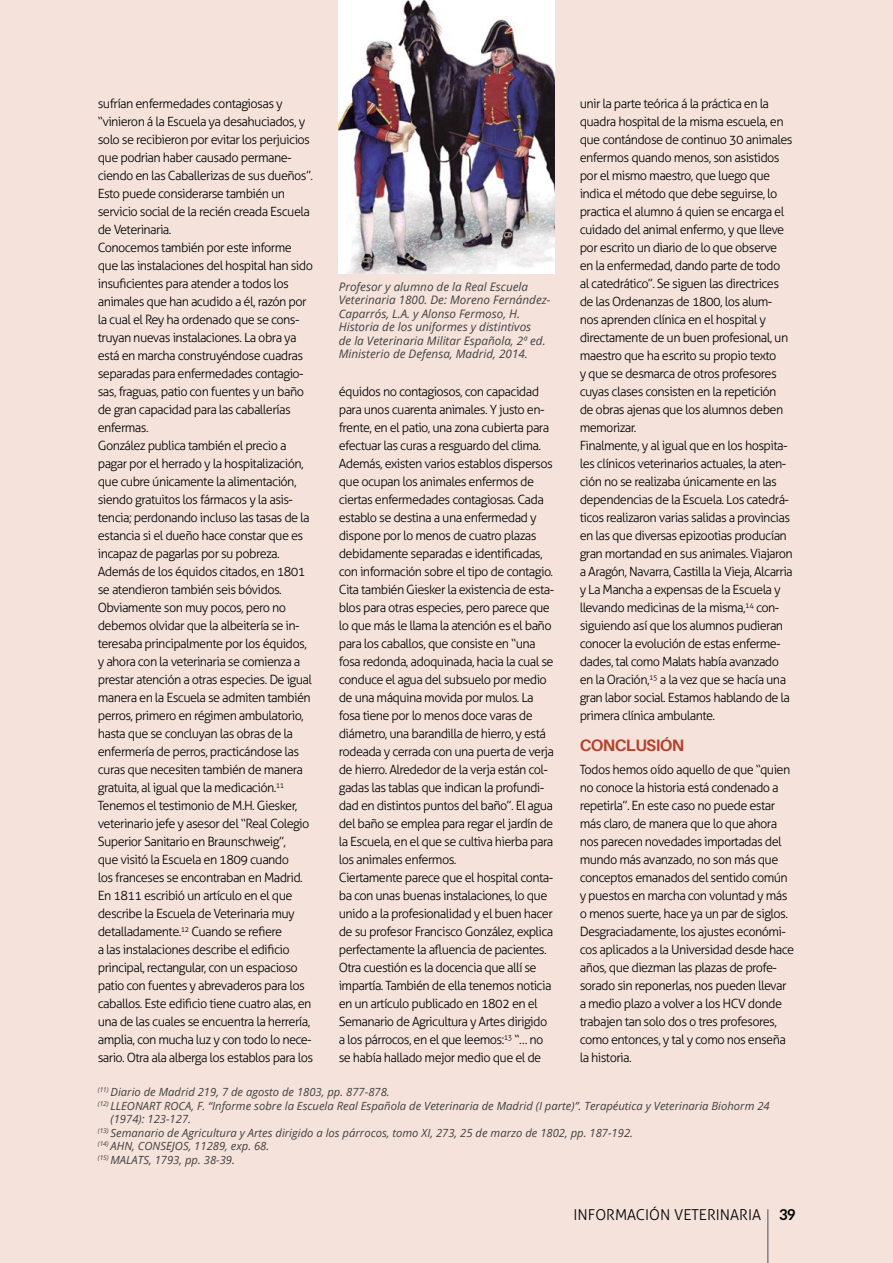
<style>
.page{position:relative;width:893px;height:1263px;background:#f5e3db}
.page>*{position:absolute;margin:0;border:0;box-sizing:border-box;transform-origin:0 0}
.t1{font:700 16.5px "Aileron";letter-spacing:-.035em;color:#b3422d}
.t2{font:300 15px "Aller";color:#000}
.t3{font:300 12.75px/18px "Aller";letter-spacing:-.045em;color:#000}
.t4{font:italic 11.7px/13.5px "Open Sans";color:#414042}
.t5{font:italic 11.25px "Open Sans";color:#414042}
.s1{font-family:"Aleo";font-weight:700}
</style>
<div class="page">
<hr style="left:767px;top:1209px;width:1px;height:54px;background:#4d4d4f">
<img style="left:339px;top:0;width:215px;height:273px">
<p class="t3" style="left:98px;top:95px;width:217px">sufrían enfermedades contagiosas y “vinieron á la Escuela ya desahuciados, y solo se recibieron por evitar los perjuicios que podrian haber causado permane&shy;ciendo en las Caballerizas de sus dueños”.<br>Esto puede considerarse también un servicio social de la recién creada Escuela de Veterinaria.<br>Conocemos también por este informe que las instalaciones del hospital han sido insuficientes para atender a todos los animales que han acudido a él, razón por la cual el Rey ha ordenado que se cons&shy;truyan nuevas instalaciones. La obra ya está en marcha construyéndose cuadras separadas para enfermedades contagio&shy;sas, fraguas, patio con fuentes y un baño de gran capacidad para las caballerías enfermas.<br>González publica también el precio a pagar por el herrado y la hospitalización, que cubre únicamente la alimentación, siendo gratuitos los fármacos y la asis&shy;tencia; perdonando incluso las tasas de la estancia si el dueño hace constar que es incapaz de pagarlas por su pobreza.<br>Además de los équidos citados, en 1801 se atendieron también seis bóvidos.<br>Obviamente son muy pocos, pero no debemos olvidar que la albeitería se in&shy;teresaba principalmente por los équidos, y ahora con la veterinaria se comienza a prestar atención a otras especies. De igual manera en la Escuela se admiten también perros, primero en régimen ambulatorio, hasta que se concluyan las obras de la enfermería de perros, practicándose las curas que necesiten también de manera gratuita, al igual que la medicación.<sup>11<br></sup>Tenemos el testimonio de M.H. Giesker, veterinario jefe y asesor del “Real Colegio Superior Sanitario en Braunschweig”,<br>que visitó la Escuela en 1809 cuando<br>los franceses se encontraban en Madrid.<br>En 1811 escribió un artículo en el que describe la Escuela de Veterinaria muy detalladamente.<sup>12</sup> Cuando se refiere<br>a las instalaciones describe el edificio principal, rectangular, con un espacioso patio con fuentes y abrevaderos para los caballos. Este edificio tiene cuatro alas, en una de las cuales se encuentra la herrería, amplia, con mucha luz y con todo lo nece&shy;sario. Otra ala alberga los establos para los</p>
<p class="t4" style="left:339px;top:279px;width:213px">Profesor y alumno de la Real Escuela Veterinaria 1800. De: Moreno Fernández-Caparrós, L.A. y Alonso Fermoso, H.<br>Historia de los uniformes y distintivos<br>de la Veterinaria Militar Española, 2ª ed.<br>Ministerio de Defensa, Madrid, 2014.</p>
<p class="t3" style="left:339px;top:383px;width:217px">équidos no contagiosos, con capacidad para unos cuarenta animales. Y justo en&shy;frente, en el patio, una zona cubierta para efectuar las curas a resguardo del clima.<br>Además, existen varios establos dispersos que ocupan los animales enfermos de ciertas enfermedades contagiosas. Cada establo se destina a una enfermedad y dispone por lo menos de cuatro plazas debidamente separadas e identificadas, con información sobre el tipo de contagio.<br>Cita también Giesker la existencia de esta&shy;blos para otras especies, pero parece que lo que más le llama la atención es el baño para los caballos, que consiste en “una fosa redonda, adoquinada, hacia la cual se conduce el agua del subsuelo por medio de una máquina movida por mulos. La fosa tiene por lo menos doce varas de diámetro, una barandilla de hierro, y está rodeada y cerrada con una puerta de verja de hierro. Alrededor de la verja están col&shy;gadas las tablas que indican la profundi&shy;dad en distintos puntos del baño”. El agua del baño se emplea para regar el jardín de la Escuela, en el que se cultiva hierba para los animales enfermos.<br>Ciertamente parece que el hospital conta&shy;ba con unas buenas instalaciones, lo que unido a la profesionalidad y el buen hacer de su profesor Francisco González, explica perfectamente la afluencia de pacientes.<br>Otra cuestión es la docencia que allí se impartía. también de ella tenemos noticia en un artículo publicado en 1802 en el Semanario de Agricultura y Artes dirigido a los párrocos, en el que leemos:<sup>13</sup> “… no se había hallado mejor medio que el de</p>
<p class="t3" style="left:580px;top:95px;width:215px">unir la parte teórica á la práctica en la quadra hospital de la misma escuela, en que contándose de continuo 30 animales enfermos quando menos, son asistidos por el mismo maestro, que luego que indica el método que debe seguirse, lo practica el alumno á quien se encarga el cuidado del animal enfermo, y que lleve por escrito un diario de lo que observe en la enfermedad, dando parte de todo al catedrático”. Se siguen las directrices de las Ordenanzas de 1800, los alum&shy;nos aprenden clínica en el hospital y directamente de un buen profesional, un maestro que ha escrito su propio texto<br>y que se desmarca de otros profesores cuyas clases consisten en la repetición de obras ajenas que los alumnos deben memorizar.<br>Finalmente, y al igual que en los hospita&shy;les clínicos veterinarios actuales, la aten&shy;ción no se realizaba únicamente en las dependencias de la Escuela. Los catedrá&shy;ticos realizaron varias salidas a provincias en las que diversas epizootias producían gran mortandad en sus animales. Viajaron a Aragón, Navarra, Castilla la Vieja, Alcarria y La Mancha a expensas de la Escuela y llevando medicinas de la misma,<sup>14</sup> con&shy;siguiendo así que los alumnos pudieran conocer la evolución de estas enferme&shy;dades, tal como Malats había avanzado en la Oración,<sup>15</sup> a la vez que se hacía una gran labor social. Estamos hablando de la primera clínica ambulante.</p>
<p class="t1" style="left:580px;top:736px;width:106px">CONCLUSIÓN</p>
<p class="t3" style="left:580px;top:761px;width:216px">todos hemos oído aquello de que “quien no conoce la historia está condenado a repetirla”. En este caso no puede estar más claro, de manera que lo que ahora nos parecen novedades importadas del mundo más avanzado, no son más que conceptos emanados del sentido común y puestos en marcha con voluntad y más o menos suerte, hace ya un par de siglos.<br>Desgraciadamente, los ajustes económi&shy;cos aplicados a la Universidad desde hace años, que diezman las plazas de profe&shy;sorado sin reponerlas, nos pueden llevar a medio plazo a volver a los HCV donde trabajen tan solo dos o tres profesores, como entonces, y tal y como nos enseña la historia.</p>
<p class="t5" style="left:98px;top:1084px;width:293px"><sup>(11)</sup> Diario de Madrid 219, 7 de agosto de 1803, pp. 877-878.</p>
<p class="t5" style="left:98px;top:1098px;width:673px"><sup>(12)</sup> LLEONART ROCA, F. “Informe sobre la Escuela Real Española de Veterinaria de Madrid (I parte)”. Terapéutica y Veterinaria Biohorm 24</p>
<p class="t5" style="left:111px;top:1111px;width:82px">(1974): 123-127.</p>
<p class="t5" style="left:98px;top:1125px;width:537px"><sup>(13)</sup> Semanario de Agricultura y Artes dirigido a los párrocos, tomo XI, 273, 25 de marzo de 1802, pp. 187-192.</p>
<p class="t5" style="left:98px;top:1138px;width:173px"><sup>(14)</sup> AHN, CONSEJOS, 11289, exp. 68.</p>
<p class="t5" style="left:98px;top:1152px;width:139px"><sup>(15)</sup> MALATS, 1793, pp. 38-39.</p>
<p class="t2" style="left:573px;top:1206px;width:223px">información veterinaria <span class="s1">39</span></p>
</div>
